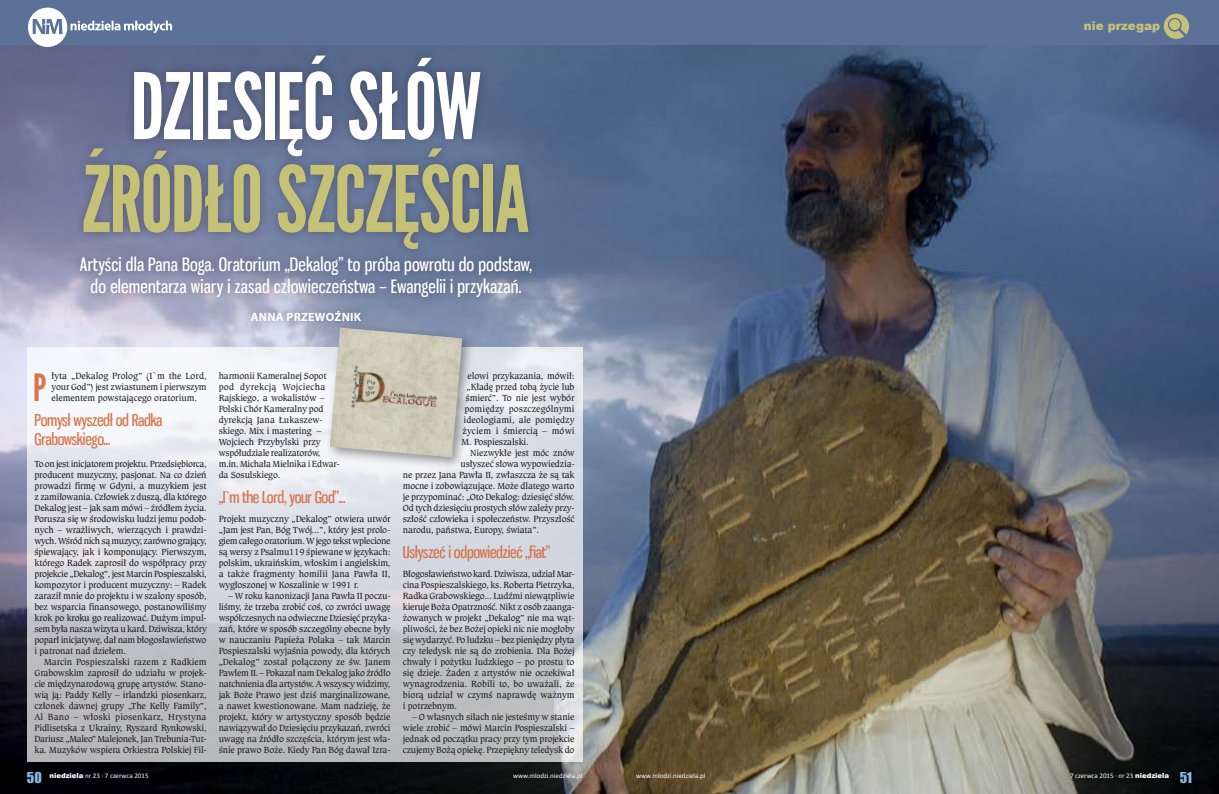
<style>
.page{position:relative;width:1219px;height:794px;background:#5c7197}
.page>*{position:absolute;margin:0;border:0;box-sizing:border-box;transform-origin:0 0}
.t1{font:91.3px "League Gothic";letter-spacing:-.015em;color:#c5c278}
.t2{font:91.3px "League Gothic";letter-spacing:-.015em;color:#fff}
.t3{font:37.7px "League Gothic";color:#d7744c}
.t4{font:18px/22px "Gnuolane Free";letter-spacing:.01em;color:#fff;text-align:center}
.t5{font:16px/19.2px "Gnuolane Free";letter-spacing:-.02em;color:#d7744c}
.t6{font:13.8px "Impact";color:#89b9e3}
.t7{font:700 12px "Myriad Pro";letter-spacing:.02em;color:#fff}
.t8{font:900 12px "Arial";color:#c5c278}
.t9{font:9.4px/11px "Caxton Bk EU";letter-spacing:-.02em;color:#231f20;text-align:justify}
.t10{font:9.4px "Caxton Bk EU";letter-spacing:.01em;color:#231f20}
.t11{font:9.4px "Caxton Bk EU";letter-spacing:.005em;color:#231f20}
.t12{font:7px "Calibri";color:#fff}
.s1{font-family:"Arial";font-weight:900}
</style>
<div class="page">
<img style="left:0;top:45px;width:1219px;height:749px">
<svg style="left:28px;top:8px;width:144px;height:39px"></svg>
<div style="left:74px;top:46px;width:463px;height:212px;background:#231f20;opacity:.35"></div>
<div style="left:71px;top:248px;width:470px;height:58px;background:#231f20;opacity:.35"></div>
<svg style="left:1164px;top:14px;width:25px;height:25px"></svg>
<svg style="left:27px;top:348px;width:556px;height:414px;background:#d3d5db"></svg>
<div style="left:242px;top:303px;width:128px;height:28px;background:#231f20;opacity:.35"></div>
<div style="left:325px;top:323px;width:150px;height:147px;background:#231f20;opacity:.45"></div>
<img style="left:330px;top:328px;width:132px;height:129px">
<h1 class="t2" style="left:130px;top:52px;width:353px">DZIESIĘĆ SŁÓW</h1>
<h1 class="t1" style="left:83px;top:145px;width:448px">ŹRÓDŁO SZCZĘŚCIA</h1>
<h3 class="t4" style="left:80px;top:253px;width:454px">Artyści dla Pana Boga. Oratorium „Dekalog” to próba powrotu do podstaw, do elementarza wiary i zasad człowieczeństwa – Ewangelii i przykazań.</h3>
<p class="t7" style="left:251px;top:309px;width:112px">ANNA PRZEWOŹNIK</p>
<h2 class="t3" style="left:33px;top:365px;width:15px">P</h2>
<p class="t9" style="left:52px;top:370px;width:157px">łyta „Dekalog Prolog” (I`m the Lord, your God”) jest zwiastunem i pierwszym elementem powstającego oratorium.</p>
<h3 class="t5" style="left:35px;top:410px;width:129px">Pomysł wyszedł od Radka<br>Grabowskiego...</h3>
<p class="t9" style="left:35px;top:458px;width:174px">To on jest inicjatorem projektu. Przedsiębiorca, producent muzyczny, pasjonat. Na co dzień prowadzi firmę w Gdyni, a muzykiem jest z zamiłowania. Człowiek z duszą, dla którego Dekalog jest – jak sam mówi – źródłem życia.<br>Porusza się w środowisku ludzi jemu podob&shy;nych – wrażliwych, wierzących i prawdzi&shy;wych. Wśród nich są muzycy, zarówno grający, śpiewający, jak i komponujący. Pierwszym, którego Radek zaprosił do współpracy przy projekcie „Dekalog”, jest Marcin Pospieszalski, kompozytor i producent muzyczny: – Radek zaraził mnie do projektu i w szalony sposób, bez wsparcia finansowego, postanowiliśmy krok po kroku go realizować. Dużym impul&shy;sem była nasza wizyta u kard. Dziwisza, który poparł inicjatywę, dał nam błogosławieństwo i patronat nad dziełem.</p>
<p class="t9" style="left:35px;top:656px;width:174px;text-indent:9px">Marcin Pospieszalski razem z Radkiem Grabowskim zaprosił do udziału w projek&shy;cie międzynarodową grupę artystów. Stano&shy;wią ją: Paddy Kelly – irlandzki piosenkarz, członek dawnej grupy „The Kelly Family”, Al Bano – włoski piosenkarz, Hrystyna Pidlisetska z Ukrainy, Ryszard Rynkowski, Dariusz „Maleo” Malejonek, Jan Trebunia-Tut&shy;ka. Muzyków wspiera Orkiestra Polskiej Fil-</p>
<p class="t9" style="left:219px;top:370px;width:122px;text-align:left">harmonii Kameralnej Sopot pod dyrekcją Wojciecha<br>Rajskiego, a wokalistów –<br>Polski Chór Kameralny pod dyrekcją Jana Łukaszew&shy;skiego. Mix i mastering –<br>Wojciech Przybylski przy współudziale realizatorów, m.in. Michała Mielnika i Edwar&shy;da Sosulskiego.</p>
<h3 class="t5" style="left:219px;top:487px;width:128px">„I`m the Lord, your God”...</h3>
<p class="t9" style="left:219px;top:513px;width:173px">Projekt muzyczny „Dekalog” otwiera utwór „Jam jest Pan, Bóg Twój...”, który jest prolo&shy;giem całego oratorium. W jego tekst wplecione są wersy z Psalmu119 śpiewane w językach: polskim, ukraińskim, włoskim i angielskim, a także fragmenty homilii Jana Pawła II, wygłoszonej w Koszalinie w 1991 r.</p>
<p class="t9" style="left:219px;top:590px;width:173px;text-indent:9px">– W roku kanonizacji Jana Pawła II poczu&shy;liśmy, że trzeba zrobić coś, co zwróci uwagę współczesnych na odwieczne Dziesięć przyka&shy;zań, które w sposób szczególny obecne były w nauczaniu Papieża Polaka – tak Marcin Pospieszalski wyjaśnia powody, dla których „Dekalog” został połączony ze św. Janem Pawłem II. – Pokazał nam Dekalog jako źródło natchnienia dla artystów. A wszyscy widzimy, jak Boże Prawo jest dziś marginalizowane, a nawet kwestionowane. Mam nadzieję, że projekt, który w artystyczny sposób będzie nawiązywał do Dziesięciu przykazań, zwróci uwagę na źródło szczęścia, którym jest wła&shy;śnie prawo Boże. Kiedy Pan Bóg dawał Izra-</p>
<p class="t9" style="left:468px;top:370px;width:109px">elowi przykazania, mówił:</p>
<p class="t9" style="left:467px;top:381px;width:110px">„Kładę przed tobą życie lub</p>
<p class="t9" style="left:466px;top:392px;width:110px">śmierć”. To nie jest wybór</p>
<p class="t10" style="left:465px;top:403px;width:111px">pomiędzy poszczególnymi</p>
<p class="t11" style="left:464px;top:414px;width:112px">ideologiami, ale pomiędzy</p>
<p class="t10" style="left:463px;top:425px;width:113px">życiem i śmiercią – mówi</p>
<p class="t9" style="left:462px;top:436px;width:69px">M. Pospieszalski.</p>
<p class="t9" style="left:470px;top:447px;width:106px">Niezwykłe jest móc znów</p>
<p class="t9" style="left:461px;top:458px;width:115px">usłyszeć słowa wypowiedzia-</p>
<p class="t9" style="left:403px;top:469px;width:173px">ne przez Jana Pawła II, zwłaszcza że są tak</p>
<p class="t9" style="left:403px;top:480px;width:173px">mocne i zobowiązujące. Może dlatego warto</p>
<p class="t9" style="left:403px;top:491px;width:173px">je przypominać: „Oto Dekalog: dziesięć słów.</p>
<p class="t9" style="left:403px;top:502px;width:173px">Od tych dziesięciu prostych słów zależy przy-</p>
<p class="t9" style="left:403px;top:513px;width:173px">szłość człowieka i społeczeństw. Przyszłość</p>
<p class="t9" style="left:403px;top:524px;width:138px">narodu, państwa, Europy, świata”.</p>
<h3 class="t5" style="left:403px;top:542px;width:149px">Usłyszeć i odpowiedzieć „fiat”</h3>
<p class="t9" style="left:403px;top:568px;width:173px">Błogosławieństwo kard. Dziwisza, udział Mar&shy;cina Pospieszalskiego, ks. Roberta Pietrzyka, Radka Grabowskiego... Ludźmi niewątpliwie kieruje Boża Opatrzność. Nikt z osób zaanga&shy;żowanych w projekt „Dekalog” nie ma wąt&shy;pliwości, że bez Bożej opieki nic nie mogłoby się wydarzyć. Po ludzku – bez pieniędzy płyta czy teledysk nie są do zrobienia. Dla Bożej chwały i pożytku ludzkiego – po prostu to się dzieje. Żaden z artystów nie oczekiwał wynagrodzenia. Robili to, bo uważali, że biorą udział w czymś naprawdę ważnym i potrzebnym.</p>
<p class="t9" style="left:403px;top:711px;width:173px;text-indent:9px">– O własnych siłach nie jesteśmy w stanie wiele zrobić – mówi Marcin Pospieszalski – jednak od początku pracy przy tym projekcie czujemy Bożą opiekę. Przepiękny teledysk do</p>
<p class="t8" style="left:1084px;top:17px;width:78px">nie przegap</p>
<h3 class="t6" style="left:27px;top:767px;width:16px">50</h3>
<h3 class="t6" style="left:1180px;top:767px;width:14px">51</h3>
<p class="t12" style="left:49px;top:771px;width:101px"><span class="s1">niedziela</span> nr 23 · 7 czerwca 2015</p>
<p class="t12" style="left:513px;top:771px;width:71px">www.mlodzi.niedziela.pl</p>
<p class="t12" style="left:636px;top:771px;width:71px">www.mlodzi.niedziela.pl</p>
<p class="t12" style="left:1070px;top:771px;width:101px">7 czerwca 2015 · nr 23 <span class="s1">niedziela</span></p>
</div>
